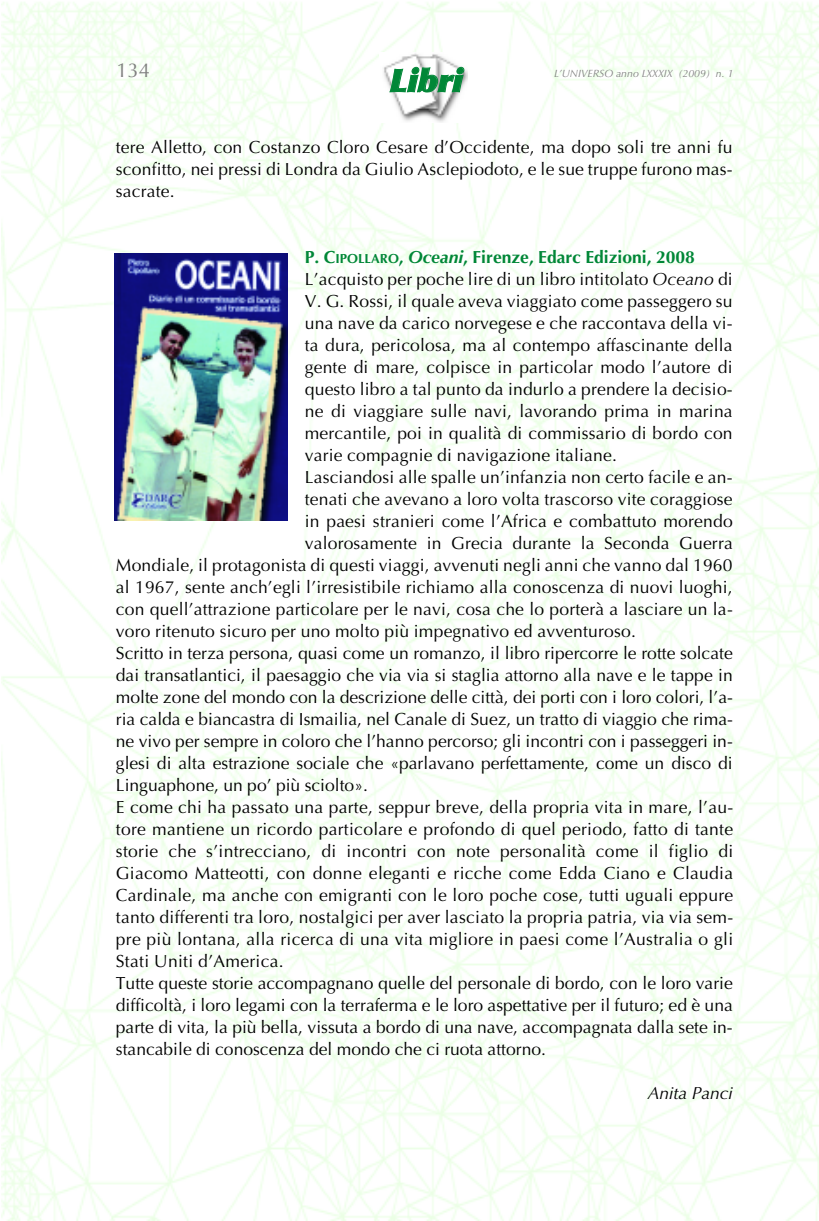
<style>
.page{position:relative;width:819px;height:1221px;background:#fff}
.page>*{position:absolute;margin:0;border:0;box-sizing:border-box;transform-origin:0 0}
.t1{font:italic 900 31.5px "Optima";color:#018737}
.t2{font:20.12px "Optima";color:#808080}
.t3{font:17.5px/22.1px "Optima";letter-spacing:.01em;color:#000;text-align:justify}
.t4{font:700 17.5px "Optima";color:#018737}
.t5{font:italic 17.5px "Optima";color:#000}
.t6{font:italic 10.5px "Optima";color:#808080}
.s1{font-size:13.12px}
.s2{font-style:italic}
</style>
<div class="page">
<img style="left:1px;top:2px;width:818px;height:1218px">
<img style="left:379px;top:52px;width:88px;height:70px">
<img style="left:114px;top:253px;width:173px;height:267px">
<p class="t2" style="left:116px;top:59px;width:35px">134</p>
<p class="t6" style="left:554px;top:67px;width:181px">L’UNIVERSO anno LXXXIX (2009) n. 1</p>
<h1 class="t1" style="left:388px;top:61px;width:83px">Libri</h1>
<p class="t3" style="left:116px;top:136px;width:618px">tere Alletto, con Costanzo Cloro Cesare d’Occidente, ma dopo soli tre anni fu sconfitto, nei pressi di Londra da Giulio Asclepiodoto, e le sue truppe furono mas&shy;sacrate.</p>
<p class="t4" style="left:305px;top:247px;width:391px">P. C<span class="s1">IPOLLARO</span>, <span class="s2">Oceani</span>, Firenze, Edarc Edizioni, 2008</p>
<p class="t3" style="left:305px;top:268px;width:429px">L’acquisto per poche lire di un libro intitolato <span class="s2">Oceano</span> di</p>
<p class="t3" style="left:305px;top:290px;width:429px">V. G. Rossi, il quale aveva viaggiato come passeggero su</p>
<p class="t3" style="left:305px;top:312px;width:429px">una nave da carico norvegese e che raccontava della vi-</p>
<p class="t3" style="left:305px;top:334px;width:429px">ta dura, pericolosa, ma al contempo affascinante della</p>
<p class="t3" style="left:305px;top:356px;width:429px">gente di mare, colpisce in particolar modo l’autore di</p>
<p class="t3" style="left:305px;top:378px;width:429px">questo libro a tal punto da indurlo a prendere la decisio-</p>
<p class="t3" style="left:305px;top:400px;width:429px">ne di viaggiare sulle navi, lavorando prima in marina</p>
<p class="t3" style="left:305px;top:422px;width:429px">mercantile, poi in qualità di commissario di bordo con</p>
<p class="t3" style="left:305px;top:444px;width:313px">varie compagnie di navigazione italiane.</p>
<p class="t3" style="left:305px;top:466px;width:429px">Lasciandosi alle spalle un’infanzia non certo facile e an-</p>
<p class="t3" style="left:305px;top:488px;width:429px">tenati che avevano a loro volta trascorso vite coraggiose</p>
<p class="t3" style="left:305px;top:510px;width:429px">in paesi stranieri come l’Africa e combattuto morendo</p>
<p class="t3" style="left:305px;top:532px;width:429px">valorosamente in Grecia durante la Seconda Guerra</p>
<p class="t3" style="left:116px;top:554px;width:618px">Mondiale, il protagonista di questi viaggi, avvenuti negli anni che vanno dal 1960</p>
<p class="t3" style="left:116px;top:576px;width:618px">al 1967, sente anch’egli l’irresistibile richiamo alla conoscenza di nuovi luoghi,</p>
<p class="t3" style="left:116px;top:598px;width:618px">con quell’attrazione particolare per le navi, cosa che lo porterà a lasciare un la-</p>
<p class="t3" style="left:116px;top:620px;width:521px">voro ritenuto sicuro per uno molto più impegnativo ed avventuroso.</p>
<p class="t3" style="left:116px;top:642px;width:618px">Scritto in terza persona, quasi come un romanzo, il libro ripercorre le rotte solcate</p>
<p class="t3" style="left:116px;top:664px;width:618px">dai transatlantici, il paesaggio che via via si staglia attorno alla nave e le tappe in</p>
<p class="t3" style="left:116px;top:686px;width:618px">molte zone del mondo con la descrizione delle città, dei porti con i loro colori, l’a-</p>
<p class="t3" style="left:116px;top:708px;width:618px">ria calda e biancastra di Ismailia, nel Canale di Suez, un tratto di viaggio che rima-</p>
<p class="t3" style="left:116px;top:730px;width:618px">ne vivo per sempre in coloro che l’hanno percorso; gli incontri con i passeggeri in-</p>
<p class="t3" style="left:116px;top:752px;width:618px">glesi di alta estrazione sociale che «parlavano perfettamente, come un disco di</p>
<p class="t3" style="left:116px;top:774px;width:253px">Linguaphone, un po’ più sciolto».</p>
<p class="t3" style="left:116px;top:796px;width:618px">E come chi ha passato una parte, seppur breve, della propria vita in mare, l’au-</p>
<p class="t3" style="left:116px;top:818px;width:618px">tore mantiene un ricordo particolare e profondo di quel periodo, fatto di tante</p>
<p class="t3" style="left:116px;top:840px;width:619px">storie che s’intrecciano, di incontri con note personalità come il figlio di</p>
<p class="t3" style="left:116px;top:862px;width:618px">Giacomo Matteotti, con donne eleganti e ricche come Edda Ciano e Claudia</p>
<p class="t3" style="left:116px;top:884px;width:618px">Cardinale, ma anche con emigranti con le loro poche cose, tutti uguali eppure</p>
<p class="t3" style="left:116px;top:906px;width:619px">tanto differenti tra loro, nostalgici per aver lasciato la propria patria, via via sem-</p>
<p class="t3" style="left:116px;top:928px;width:618px">pre più lontana, alla ricerca di una vita migliore in paesi come l’Australia o gli</p>
<p class="t3" style="left:116px;top:950px;width:169px">Stati Uniti d’America.</p>
<p class="t3" style="left:116px;top:972px;width:618px">Tutte queste storie accompagnano quelle del personale di bordo, con le loro varie</p>
<p class="t3" style="left:116px;top:994px;width:618px">difficoltà, i loro legami con la terraferma e le loro aspettative per il futuro; ed è una</p>
<p class="t3" style="left:116px;top:1016px;width:618px">parte di vita, la più bella, vissuta a bordo di una nave, accompagnata dalla sete in-</p>
<p class="t3" style="left:116px;top:1038px;width:431px">stancabile di conoscenza del mondo che ci ruota attorno.</p>
<p class="t5" style="left:647px;top:1082px;width:87px">Anita Panci</p>
</div>
